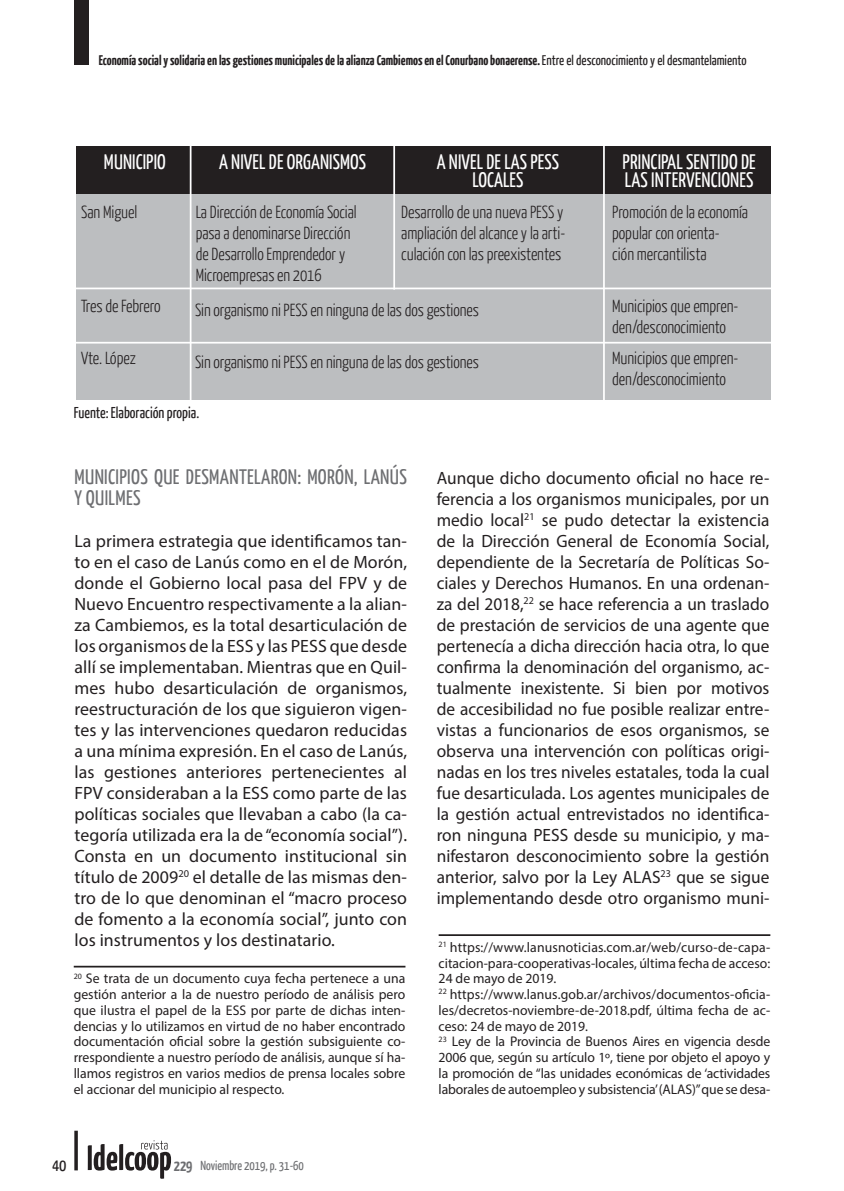
<style>
.page{position:relative;width:844px;height:1191px;background:#fff}
.page>*{position:absolute;margin:0;border:0;box-sizing:border-box;transform-origin:0 0}
.t1{font:21px/17.5px "Yanone Kaffeesatz";letter-spacing:.005em;color:#fff;text-align:center}
.t2{font:21px/21px "Yanone Kaffeesatz";letter-spacing:.015em;color:#6d6e71}
.t3{font:17.85px/21px "Myriad Pro";color:#231f20;text-align:justify}
.t4{font:300 17.5px/21px "Yanone Kaffeesatz";letter-spacing:-.005em;color:#231f20}
.t5{font:300 17.5px/21px "Yanone Kaffeesatz";letter-spacing:-.005em;color:#231f20;scale:.96 1}
.t6{font:17.5px "Yanone Kaffeesatz";color:#231f20}
.t7{font:15.75px "Yanone Kaffeesatz";color:#231f20}
.t8{font:14px/15.8px "Myriad Pro";color:#231f20;text-align:justify}
.t9{font:700 14px "Yanone Kaffeesatz";color:#231f20}
.t10{font:13.12px "Yanone Kaffeesatz";color:#6d6e71}
.s1{font-weight:400}
.s2{font-weight:700;font-size:15.75px}
</style>
<div class="page">
<hr style="left:74px;top:965px;width:331px;height:2px;background:#231f20">
<hr style="left:438px;top:934px;width:332px;height:2px;background:#231f20">
<div style="left:74px;top:0;width:15px;height:65px;background:#231f20"></div>
<div style="left:76px;top:156px;width:694px;height:243px;background:#bcbec0"></div>
<div style="left:76px;top:146px;width:694px;height:48px;background:#231f20"></div>
<hr style="left:190px;top:141px;width:1px;height:265px;background:#fff">
<hr style="left:393px;top:141px;width:2px;height:149px;background:#fff">
<hr style="left:603px;top:141px;width:1px;height:265px;background:#fff">
<hr style="left:71px;top:287px;width:711px;height:2px;background:#fff">
<hr style="left:71px;top:342px;width:711px;height:1px;background:#fff">
<svg style="left:74px;top:1130px;width:4px;height:40px"></svg>
<svg style="left:88px;top:1140px;width:83px;height:38px"></svg>
<p class="t9" style="left:99px;top:50px;width:649px">Economía social y solidaria en las gestiones municipales de la alianza Cambiemos en el Conurbano bonaerense. <span class="s1">Entre el desconocimiento y el desmantelamiento</span></p>
<p class="t1" style="left:104px;top:152px;width:63px">MUNICIPIO</p>
<p class="t4" style="left:81px;top:201px;width:57px">San Miguel</p>
<p class="t1" style="left:219px;top:152px;width:148px">A NIVEL DE ORGANISMOS</p>
<p class="t5" style="left:196px;top:201px;width:169px">La Dirección de Economía Social pasa a denominarse Dirección de Desarrollo Emprendedor y<br>Microempresas en 2016</p>
<p class="t1" style="left:436px;top:152px;width:124px">A NIVEL DE LAS PESS<br>LOCALES</p>
<p class="t4" style="left:401px;top:201px;width:165px;text-align:justify">Desarrollo de una nueva PESS y ampliación del alcance y la arti&shy;culación con las preexistentes</p>
<p class="t4" style="left:81px;top:294px;width:81px">Tres de Febrero</p>
<p class="t4" style="left:81px;top:346px;width:56px">Vte. López</p>
<p class="t5" style="left:195px;top:298px;width:297px">Sin organismo ni PESS en ninguna de las dos gestiones</p>
<p class="t5" style="left:195px;top:350px;width:297px">Sin organismo ni PESS en ninguna de las dos gestiones</p>
<p class="t7" style="left:74px;top:402px;width:127px">Fuente: Elaboración propia.</p>
<p class="t1" style="left:622px;top:152px;width:135px;text-align:left">PRINCIPAL SENTIDO DE<br>LAS INTERVENCIONES</p>
<p class="t4" style="left:612px;top:201px;width:137px">Promoción de la economía popular con orienta-<br>ción mercantilista</p>
<p class="t4" style="left:612px;top:294px;width:128px">Municipios que empren&shy;den/desconocimiento</p>
<p class="t4" style="left:612px;top:346px;width:128px">Municipios que empren&shy;den/desconocimiento</p>
<p class="t2" style="left:75px;top:465px;width:334px">MUNICIPIOS QUE DESMANTELARON: MORÓN, LANÚS<br>Y QUILMES</p>
<p class="t3" style="left:74px;top:530px;width:334px">La primera estrategia que identificamos tan&shy;to en el caso de Lanús como en el de Morón, donde el Gobierno local pasa del FPV y de Nuevo Encuentro respectivamente a la alian&shy;za Cambiemos, es la total desarticulación de los organismos de la ESS y las PESS que desde allí se implementaban. Mientras que en Quil&shy;mes hubo desarticulación de organismos, reestructuración de los que siguieron vigen&shy;tes y las intervenciones quedaron reducidas a una mínima expresión. En el caso de Lanús, las gestiones anteriores pertenecientes al FPV consideraban a la ESS como parte de las políticas sociales que llevaban a cabo (la ca&shy;tegoría utilizada era la de “economía social”).<br>Consta en un documento institucional sin título de 2009<sup>20</sup> el detalle de las mismas den&shy;tro de lo que denominan el “macro proceso de fomento a la economía social”, junto con los instrumentos y los destinatario.</p>
<p class="t8" style="left:74px;top:970px;width:333px"><sup>20</sup> Se trata de un documento cuya fecha pertenece a una gestión anterior a la de nuestro período de análisis pero que ilustra el papel de la ESS por parte de dichas inten&shy;dencias y lo utilizamos en virtud de no haber encontrado documentación oficial sobre la gestión subsiguiente co&shy;rrespondiente a nuestro período de análisis, aunque sí ha&shy;llamos registros en varios medios de prensa locales sobre el accionar del municipio al respecto.</p>
<p class="t6" style="left:52px;top:1153px;width:16px">40</p>
<p class="t10" style="left:174px;top:1157px;width:132px"><span class="s2">229</span> Noviembre 2019, p. 31-60</p>
<p class="t3" style="left:436px;top:467px;width:334px">Aunque dicho documento oficial no hace re&shy;ferencia a los organismos municipales, por un medio local<sup>21</sup> se pudo detectar la existencia de la Dirección General de Economía Social, dependiente de la Secretaría de Políticas So&shy;ciales y Derechos Humanos. En una ordenan&shy;za del 2018,<sup>22</sup> se hace referencia a un traslado de prestación de servicios de una agente que pertenecía a dicha dirección hacia otra, lo que confirma la denominación del organismo, ac&shy;tualmente inexistente. Si bien por motivos de accesibilidad no fue posible realizar entre&shy;vistas a funcionarios de esos organismos, se observa una intervención con políticas origi&shy;nadas en los tres niveles estatales, toda la cual fue desarticulada. Los agentes municipales de la gestión actual entrevistados no identifica&shy;ron ninguna PESS desde su municipio, y ma&shy;nifestaron desconocimiento sobre la gestión anterior, salvo por la Ley ALAS<sup>23</sup> que se sigue implementando desde otro organismo muni-</p>
<p class="t8" style="left:438px;top:939px;width:333px;text-align:left"><sup>21</sup> https://www.lanusnoticias.com.ar/web/curso-de-capa&shy;citacion-para-cooperativas-locales, última fecha de acceso:<br>24 de mayo de 2019.<br><sup>22</sup> https://www.lanus.gob.ar/archivos/documentos-oficia&shy;les/decretos-noviembre-de-2018.pdf, última fecha de ac&shy;ceso: 24 de mayo de 2019.<br><sup>23</sup> Ley de la Provincia de Buenos Aires en vigencia desde 2006 que, según su artículo 1º, tiene por objeto el apoyo y la promoción de “las unidades económicas de ‘actividades laborales de autoempleo y subsistencia’ (ALAS)” que se desa-</p>
</div>
